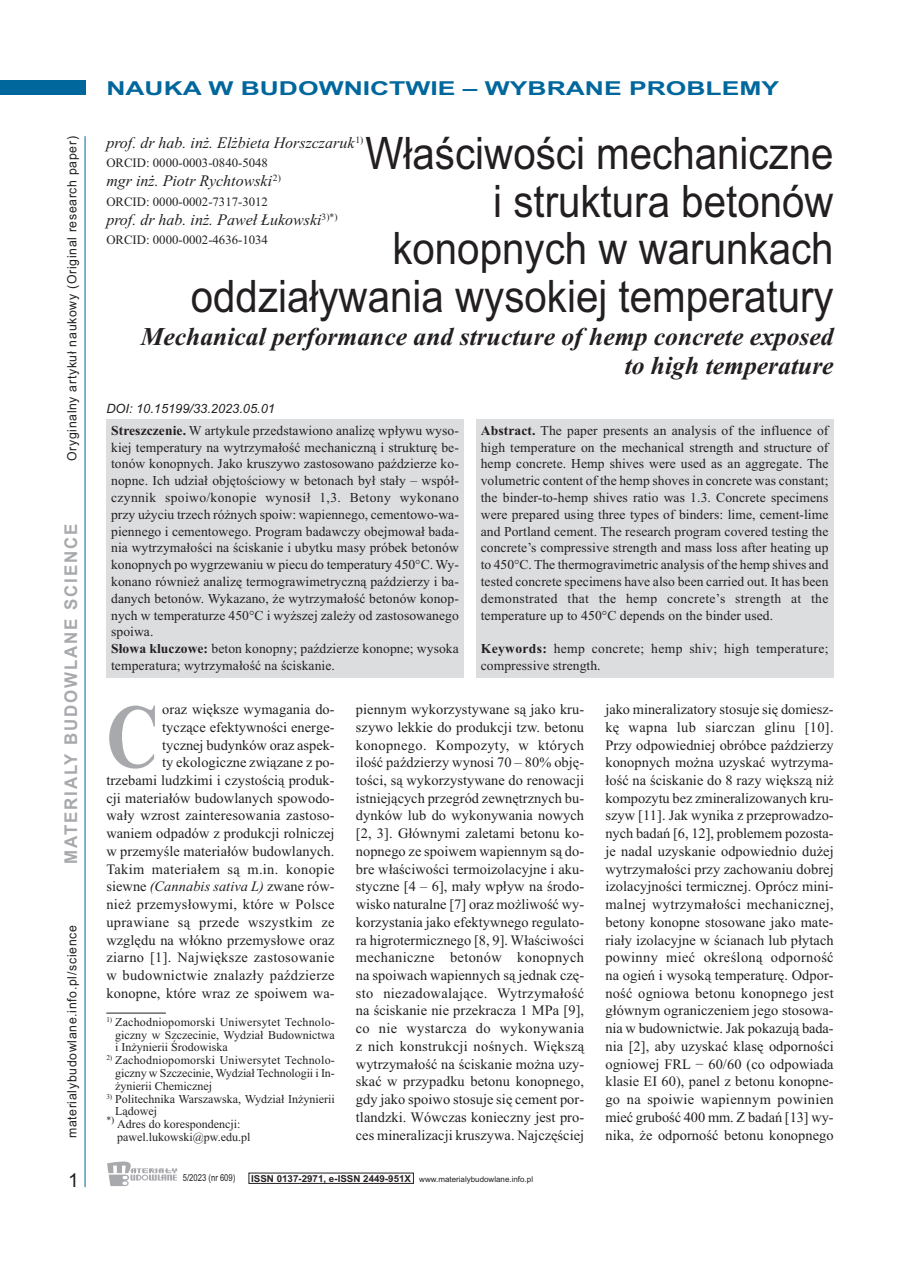
<style>
.page{position:relative;width:906px;height:1268px;background:#fff}
.page>*{position:absolute;margin:0;border:0;box-sizing:border-box;transform-origin:0 0}
.t1{font:700 91.05px "Times New Roman";color:#a8a9ad;scale:.8 1}
.t2{font:44.7px/47.7px "Arial";color:#231f20;text-align:right;scale:.9 1}
.t3{font:italic 700 25.65px/28.7px "Times New Roman";color:#231f20;text-align:right}
.t4{font:700 19.2px "Arial";color:#00679d;scale:1.38 1}
.t5{font:19.2px "Arial";color:#231f20}
.t6{font:700 17.55px "Arial";letter-spacing:.11em;color:#a8a9ad;scale:.96 1}
.t7{font:italic 16.05px "Times New Roman";color:#231f20}
.t8{font:14.4px/17.7px "Times New Roman";letter-spacing:.005em;color:#231f20;text-align:justify}
.t9{font:13.65px/16.8px "Times New Roman";letter-spacing:.005em;color:#231f20}
.t10{font:13.65px/16.8px "Times New Roman";letter-spacing:.025em;color:#231f20}
.t11{font:12.75px "Arial";letter-spacing:.055em;color:#231f20;scale:.96 1}
.t12{font:12.75px "Times New Roman";color:#231f20}
.t13{font:italic 12.75px "Arial";color:#231f20}
.t14{font:12px/12.8px "Times New Roman";color:#231f20;text-align:justify}
.t15{font:9.6px "Arial";color:#231f20;scale:.8 1}
.t16{font:7.95px "Arial";color:#231f20}
.s1{font-weight:700}
.s2{font-style:italic}
.s3{font-weight:700;font-size:9.6px}
</style>
<div class="page">
<div style="left:0;top:81px;width:85px;height:14px;background:#00679d"></div>
<hr style="left:85px;top:136px;width:1px;height:1050px;background:#00679d">
<svg style="left:107px;top:1161px;width:70px;height:24px"></svg>
<hr style="left:106px;top:1012px;width:60px;height:1px;background:#231f20">
<div style="left:106px;top:420px;width:357px;height:258px;background:#dcdddf"></div>
<div style="left:476px;top:419px;width:357px;height:259px;background:#dcdddf"></div>
<p class="t11" style="left:64px;top:461px;width:340px;rotate:-90deg">Oryginalny artykuł naukowy (Original research paper)</p>
<p class="t6" style="left:61px;top:863px;width:356px;rotate:-90deg">MATERIALY BUDOWLANE SCIENCE</p>
<p class="t11" style="left:64px;top:1138px;width:223px;rotate:-90deg">materialybudowlane.info.pl/science</p>
<h3 class="t5" style="left:68px;top:1168px;width:12px">1</h3>
<h3 class="t4" style="left:106px;top:77px;width:489px">NAUKA W BUDOWNICTWIE – WYBRANE PROBLEMY</h3>
<p class="t7" style="left:106px;top:133px;width:258px">prof. dr hab. inż. Elżbieta Horszczaruk<sup>1)</sup></p>
<p class="t12" style="left:106px;top:155px;width:163px">ORCID: 0000-0003-0840-5048</p>
<p class="t7" style="left:106px;top:171px;width:176px">mgr inż. Piotr Rychtowski<sup>2)</sup></p>
<p class="t12" style="left:106px;top:194px;width:163px">ORCID: 0000-0002-7317-3012</p>
<p class="t7" style="left:106px;top:210px;width:233px">prof. dr hab. inż. Paweł Łukowski<sup>3)*)</sup></p>
<p class="t12" style="left:106px;top:232px;width:163px">ORCID: 0000-0002-4636-1034</p>
<h2 class="t2" style="left:191px;top:129px;width:716px">Właściwości mechaniczne<br>i struktura betonów<br>konopnych w warunkach oddziaływania wysokiej temperatury</h2>
<h3 class="t3" style="left:141px;top:322px;width:694px">Mechanical performance and structure of hemp concrete exposed to high temperature</h3>
<p class="t13" style="left:106px;top:401px;width:170px">DOI: 10.15199/33.2023.05.01</p>
<p class="t9" style="left:111px;top:421px;width:349px"><span class="s1">Streszczenie.</span> W artykule przedstawiono analizę wpływu wyso&shy;kiej temperatury na wytrzymałość mechaniczną i strukturę be&shy;tonów konopnych. Jako kruszywo zastosowano paździerze ko&shy;nopne. Ich udział objętościowy w betonach był stały – współ&shy;czynnik spoiwo/konopie wynosił 1,3. Betony wykonano przy użyciu trzech różnych spoiw: wapiennego, cementowo-wa&shy;piennego i cementowego. Program badawczy obejmował bada&shy;nia wytrzymałości na ściskanie i ubytku masy próbek betonów konopnych po wygrzewaniu w piecu do temperatury 450°C. Wy&shy;konano również analizę termograwimetryczną paździerzy i ba&shy;danych betonów. Wykazano, że wytrzymałość betonów konop&shy;nych w temperaturze 450°C i wyższej zależy od zastosowanego spoiwa.<br><span class="s1">Słowa kluczowe:</span> beton konopny; paździerze konopne; wysoka temperatura; wytrzymałość na ściskanie.</p>
<p class="t9" style="left:481px;top:421px;width:349px;text-align:justify"><span class="s1">Abstract.</span> The paper presents an analysis of the influence of high temperature on the mechanical strength and structure of hemp concrete. Hemp shives were used as an aggregate. The volumetric content of the hemp shoves in concrete was constant; the binder-to-hemp shives ratio was 1.3. Concrete specimens were prepared using three types of binders: lime, cement-lime and Portland cement. The research program covered testing the concrete’s compressive strength and mass loss after heating up to 450°C. The thermogravimetric analysis of the hemp shives and tested concrete specimens have also been carried out. It has been demonstrated that the hemp concrete’s strength at the temperature up to 450°C depends on the binder used.</p>
<p class="t10" style="left:481px;top:640px;width:349px"><span class="s1">Keywords:</span> hemp concrete; hemp shiv; high temperature; compressive strength.</p>
<p class="t8" style="left:106px;top:700px;width:230px;text-align:right">oraz większe wymagania do-<br>tyczące efektywności energe-<br>tycznej budynków oraz aspek-<br>ty ekologiczne związane z po-<br>trzebami ludzkimi i czystością produk&shy;cji materiałów budowlanych spowodo&shy;wały wzrost zainteresowania zastoso&shy;waniem odpadów z produkcji rolniczej w przemyśle materiałów budowlanych.<br>Takim materiałem są m.in. konopie siewne <span class="s2">(Cannabis sativa L)</span> zwane rów&shy;nież przemysłowymi, które w Polsce uprawiane są przede wszystkim ze względu na włókno przemysłowe oraz ziarno [1]. Największe zastosowanie w budownictwie znalazły paździerze konopne, które wraz ze spoiwem wa-</p>
<p class="t8" style="left:356px;top:700px;width:230px">piennym wykorzystywane są jako kru&shy;szywo lekkie do produkcji tzw. betonu konopnego. Kompozyty, w których ilość paździerzy wynosi 70 – 80% obję&shy;tości, są wykorzystywane do renowacji istniejących przegród zewnętrznych bu&shy;dynków lub do wykonywania nowych [2, 3]. Głównymi zaletami betonu ko&shy;nopnego ze spoiwem wapiennym są do&shy;bre właściwości termoizolacyjne i aku&shy;styczne [4 – 6], mały wpływ na środo&shy;wisko naturalne [7] oraz możliwość wy&shy;korzystania jako efektywnego regulato&shy;ra higrotermicznego [8, 9]. Właściwości mechaniczne betonów konopnych na spoiwach wapiennych są jednak czę&shy;sto niezadowalające. Wytrzymałość na ściskanie nie przekracza 1 MPa [9], co nie wystarcza do wykonywania z nich konstrukcji nośnych. Większą wytrzymałość na ściskanie można uzy&shy;skać w przypadku betonu konopnego, gdy jako spoiwo stosuje się cement por&shy;tlandzki. Wówczas konieczny jest pro&shy;ces mineralizacji kruszywa. Najczęściej</p>
<p class="t8" style="left:605px;top:700px;width:230px">jako mineralizatory stosuje się domiesz&shy;kę wapna lub siarczan glinu [10].<br>Przy odpowiedniej obróbce paździerzy konopnych można uzyskać wytrzyma&shy;łość na ściskanie do 8 razy większą niż kompozytu bez zmineralizowanych kru&shy;szyw [11]. Jak wynika z przeprowadzo&shy;nych badań [6, 12], problemem pozosta&shy;je nadal uzyskanie odpowiednio dużej wytrzymałości przy zachowaniu dobrej izolacyjności termicznej. Oprócz mini&shy;malnej wytrzymałości mechanicznej, betony konopne stosowane jako mate&shy;riały izolacyjne w ścianach lub płytach powinny mieć określoną odporność na ogień i wysoką temperaturę. Odpor&shy;ność ogniowa betonu konopnego jest głównym ograniczeniem jego stosowa&shy;nia w budownictwie. Jak pokazują bada&shy;nia [2], aby uzyskać klasę odporności ogniowej FRL − 60/60 (co odpowiada klasie EI 60), panel z betonu konopne&shy;go na spoiwie wapiennym powinien mieć grubość 400 mm. Z badań [13] wy&shy;nika, że odporność betonu konopnego</p>
<h1 class="t1" style="left:106px;top:682px;width:67px">C</h1>
<p class="t14" style="left:115px;top:1014px;width:221px;text-indent:-9px"><sup>1)</sup> Zachodniopomorski Uniwersytet Technolo&shy;giczny w Szczecinie, Wydział Budownictwa i Inżynierii Środowiska</p>
<p class="t14" style="left:115px;top:1053px;width:221px;text-indent:-9px"><sup>2)</sup> Zachodniopomorski Uniwersytet Technolo&shy;giczny w Szczecinie, Wydział Technologii i In&shy;żynierii Chemicznej</p>
<p class="t14" style="left:106px;top:1091px;width:230px"><sup>3)</sup> Politechnika Warszawska, Wydział Inżynierii</p>
<p class="t14" style="left:115px;top:1104px;width:43px">Lądowej</p>
<p class="t14" style="left:106px;top:1117px;width:136px"><sup>*)</sup> Adres do korespondencji:</p>
<p class="t14" style="left:117px;top:1130px;width:135px">pawel.lukowski@pw.edu.pl</p>
<p class="t15" style="left:183px;top:1171px;width:67px">5/2023 (nr 609)</p>
<p class="t16" style="left:251px;top:1174px;width:283px"><span class="s3">ISSN 0137-2971, e-ISSN 2449-951X</span> www.materialybudowlane.info.pl</p>
</div>
